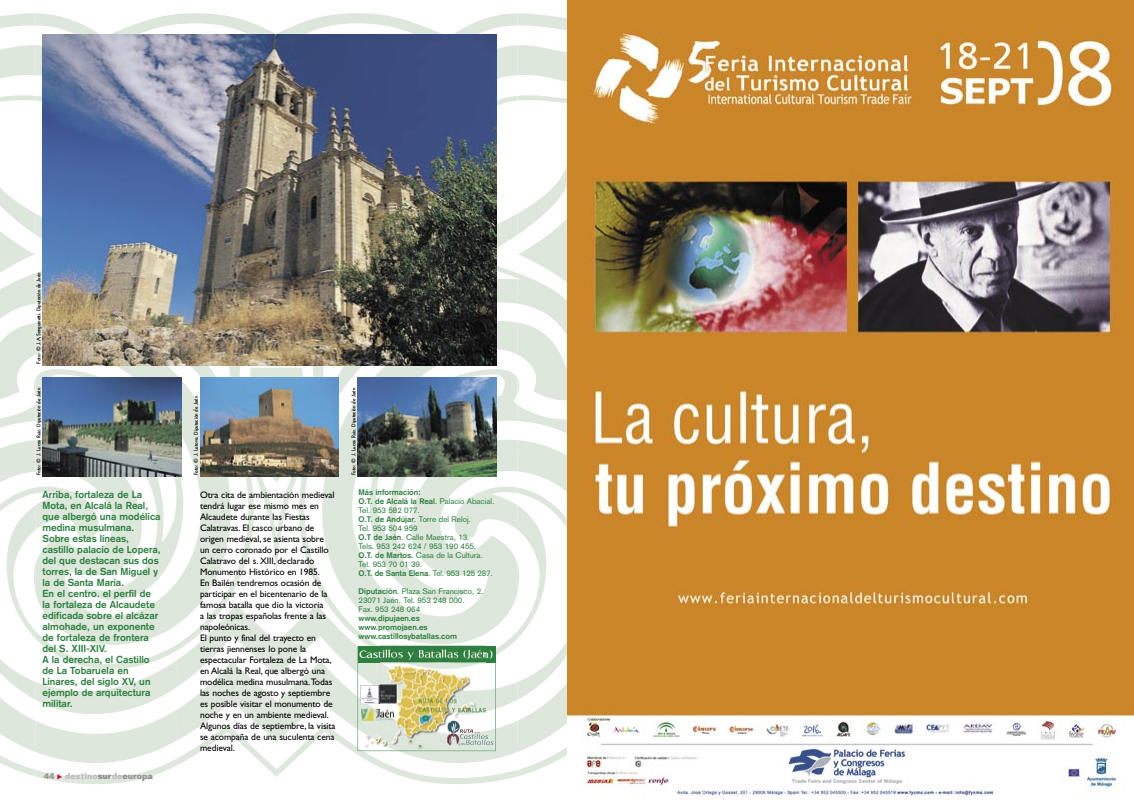
<style>
.page{position:relative;width:1134px;height:808px;background:#fff}
.page>*{position:absolute;margin:0;border:0;box-sizing:border-box;transform-origin:0 0}
.t1{font:700 10px/11px "Akzidenz Grotesk";color:#2d8040}
.t2{font:9.5px/11px "Gill Sans";letter-spacing:-.01em;color:#000}
.t3{font:8px/9px "Akzidenz Grotesk";color:#2d8040}
.t4{font:700 8px/9px "Akzidenz Grotesk";color:#2d8040}
.t5{font:900 8px "Arial";color:#939393}
.t6{font:6.5px "Cable";color:#000}
.s1{color:#bd002b}
.s2{color:#c1c1c1}
.s3{font-weight:700}
</style>
<div class="page">
<svg style="left:35px;top:13px;width:142px;height:771px;fill:#dee7dc"></svg>
<svg style="left:44px;top:773px;width:108px;height:7px"></svg>
<svg style="left:0;top:13px;width:36px;height:763px"></svg>
<svg style="left:518px;top:13px;width:49px;height:763px"></svg>
<svg style="left:376px;top:13px;width:142px;height:771px"></svg>
<svg style="left:517px;top:45px;width:1px;height:707px"></svg>
<svg style="left:277px;top:13px;width:99px;height:763px"></svg>
<svg style="left:177px;top:13px;width:100px;height:764px"></svg>
<img style="left:43px;top:34px;width:453px;height:332px">
<img style="left:43px;top:377px;width:138px;height:99px">
<img style="left:200px;top:377px;width:139px;height:99px">
<img style="left:358px;top:43px;width:138px;height:708px">
<img style="left:567px;top:0;width:567px;height:799px">
<img style="left:380px;top:643px;width:71px;height:106px">
<img style="left:450px;top:643px;width:36px;height:71px">
<p class="t6" style="left:35px;top:364px;width:93px;rotate:-90deg">Foto: © J.A.Sanguinetti. Diputación de Jaén</p>
<p class="t6" style="left:35px;top:475px;width:89px;rotate:-90deg">Foto: © J. Lucas Ruiz. Diputación de Jaén</p>
<p class="t1" style="left:43px;top:489px;width:120px">Arriba, fortaleza de La<br>Mota, en Alcalá la Real, que albergó una modélica medina musulmana.<br>Sobre estas líneas, castillo palacio de Lopera, del que destacan sus dos torres, la de San Miguel y la de Santa María.<br>En el centro. el perfil de la fortaleza de Alcaudete edificada sobre el alcázar almohade, un exponente de fortaleza de frontera del S. XIII-XIV.<br>A la derecha, el Castillo de La Tobaruela en<br>Linares, del siglo XV, un ejemplo de arquitectura militar.</p>
<p class="t5" style="left:44px;top:771px;width:110px">44 <span class="s1">◆</span> <span class="s2">destino</span>sur<span class="s2">de</span>europa</p>
<p class="t6" style="left:193px;top:475px;width:81px;rotate:-90deg">Foto: © J. Latova. Diputación de Jaén</p>
<p class="t2" style="left:200px;top:489px;width:137px">Otra cita de ambientación medieval tendrá lugar ese mismo mes en<br>Alcaudete durante las Fiestas<br>Calatravas. El casco urbano de origen medieval, se asienta sobre un cerro coronado por el Castillo<br>Calatravo del s. XIII, declarado<br>Monumento Histórico en 1985.<br>En Bailén tendremos ocasión de participar en el bicentenario de la famosa batalla que dio la victoria<br>a las tropas españolas frente a las napoleónicas.<br>El punto y final del trayecto en tierras jiennenses lo pone la espectacular Fortaleza de La Mota, en Alcalá la Real, que albergó una modélica medina musulmana. Todas las noches de agosto y septiembre es posible visitar el monumento de noche y en un ambiente medieval.<br>Algunos días de septiembre, la visita se acompaña de una suculenta cena medieval.</p>
<p class="t6" style="left:350px;top:475px;width:89px;rotate:-90deg">Foto: © J. Lucas Ruiz. Diputación de Jaén</p>
<p class="t3" style="left:359px;top:488px;width:137px"><span class="s3">Más información:<br>O.T. de Alcalá la Real</span>. Palacio Abacial.<br>Tel. 953 582 077.<br><span class="s3">O.T. de Andújar</span>. Torre del Reloj.<br>Tel. 953 504 959<br><span class="s3">O.T de Jaén</span>. Calle Maestra, 13.<br>Tels. 953 242 624 / 953 190 455.<br><span class="s3">O.T. de Martos.</span> Casa de la Cultura.<br>Tel. 953 70 01 39.<br><span class="s3">O.T. de Santa Elena</span>. Tel. 953 125 287.</p>
<p class="t3" style="left:359px;top:587px;width:126px"><span class="s3">Diputación</span>. Plaza San Francisco, 2.<br>23071 Jaén. Tel. 953 248 000.<br>Fax. 953 248 064</p>
<p class="t4" style="left:359px;top:614px;width:100px">www.dipujaen.es www.promojaen.es www.castillosybatallas.com</p>
</div>
